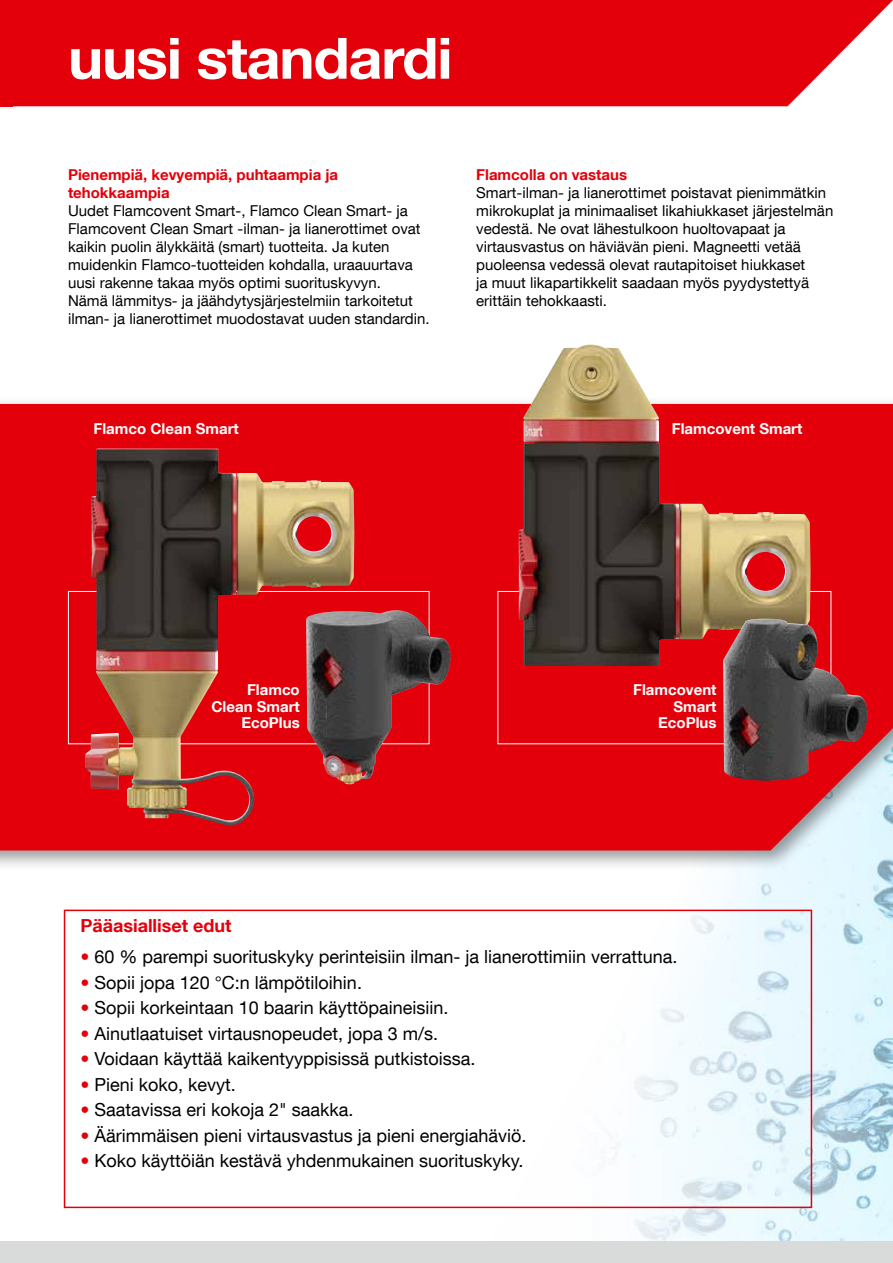
<style>
.page{position:relative;width:893px;height:1263px;background:#fff}
.page>*{position:absolute;margin:0;border:0;box-sizing:border-box;transform-origin:0 0}
.t1{font:700 57px "Helvetica Neue LT Com";letter-spacing:-.02em;color:#fff;scale:1.04 1}
.t2{font:18px "Helvetica Neue LT Com";color:#000}
.t3{font:700 18px "Helvetica Neue LT Com";color:#e3000b}
.t4{font:15px/18px "Helvetica Neue LT Com";color:#000}
.t5{font:700 15px/16.5px "Helvetica Neue LT Com";color:#fff;text-align:right}
.t6{font:700 15px/18px "Helvetica Neue LT Com";color:#e3000b}
.s1{color:#e3000b}
</style>
<div class="page">
<img style="left:389px;top:871px;width:504px;height:371px">
<div style="left:0;top:396px;width:893px;height:475px;background:#000;opacity:.4"></div>
<div style="left:0;top:404px;width:893px;height:446px;background:#e3000b"></div>
<img style="left:354px;top:610px;width:97px;height:174px">
<img style="left:85px;top:449px;width:269px;height:378px">
<img style="left:519px;top:344px;width:292px;height:322px">
<div style="left:64px;top:909px;width:748px;height:299px;border:2px solid #e3000b"></div>
<img style="left:723px;top:619px;width:145px;height:162px">
<div style="left:13px;top:0;width:880px;height:106px;background:#e3000b"></div>
<div style="left:0;top:1242px;width:893px;height:21px;background:#d9dada"></div>
<div style="left:0;top:0;width:13px;height:106px;background:#e3000b"></div>
<h1 class="t1" style="left:68px;top:22px;width:371px">uusi standardi</h1>
<p class="t6" style="left:68px;top:165px;width:272px">Pienempiä, kevyempiä, puhtaampia ja tehokkaampia</p>
<p class="t4" style="left:68px;top:201px;width:363px">Uudet Flamcovent Smart-, Flamco Clean Smart- ja Flamcovent Clean Smart -ilman- ja lianerottimet ovat kaikin puolin älykkäitä (smart) tuotteita. Ja kuten muidenkin Flamco-tuotteiden kohdalla, uraauurtava uusi rakenne takaa myös optimi suorituskyvyn.<br>Nämä lämmitys- ja jäähdytysjärjestelmiin tarkoitetut ilman- ja lianerottimet muodostavat uuden standardin.</p>
<p class="t6" style="left:476px;top:165px;width:152px">Flamcolla on vastaus</p>
<p class="t4" style="left:476px;top:183px;width:359px">Smart-ilman- ja lianerottimet poistavat pienimmätkin mikrokuplat ja minimaaliset likahiukkaset järjestelmän vedestä. Ne ovat lähestulkoon huoltovapaat ja virtausvastus on häviävän pieni. Magneetti vetää puoleensa vedessä olevat rautapitoiset hiukkaset<br>ja muut likapartikkelit saadaan myös pyydystettyä erittäin tehokkaasti.</p>
<p class="t5" style="left:94px;top:420px;width:147px">Flamco Clean Smart</p>
<p class="t5" style="left:672px;top:420px;width:132px">Flamcovent Smart</p>
<p class="t5" style="left:211px;top:681px;width:90px">Flamco<br>Clean Smart<br>EcoPlus</p>
<p class="t5" style="left:633px;top:681px;width:85px">Flamcovent<br>Smart<br>EcoPlus</p>
<p class="t3" style="left:80px;top:914px;width:153px">Pääasialliset edut</p>
<p class="t2" style="left:80px;top:945px;width:599px"><span class="s1">•</span> 60 % parempi suorituskyky perinteisiin ilman- ja lianerottimiin verrattuna.</p>
<p class="t2" style="left:80px;top:971px;width:283px"><span class="s1">•</span> Sopii jopa 120 °C:n lämpötiloihin.</p>
<p class="t2" style="left:80px;top:996px;width:370px"><span class="s1">•</span> Sopii korkeintaan 10 baarin käyttöpaineisiin.</p>
<p class="t2" style="left:80px;top:1022px;width:359px"><span class="s1">•</span> Ainutlaatuiset virtausnopeudet, jopa 3 m/s.</p>
<p class="t2" style="left:80px;top:1048px;width:397px"><span class="s1">•</span> Voidaan käyttää kaikentyyppisissä putkistoissa.</p>
<p class="t2" style="left:80px;top:1073px;width:157px"><span class="s1">•</span> Pieni koko, kevyt.</p>
<p class="t2" style="left:80px;top:1099px;width:275px"><span class="s1">•</span> Saatavissa eri kokoja 2" saakka.</p>
<p class="t2" style="left:80px;top:1124px;width:448px"><span class="s1">•</span> Äärimmäisen pieni virtausvastus ja pieni energiahäviö.</p>
<p class="t2" style="left:80px;top:1150px;width:445px"><span class="s1">•</span> Koko käyttöiän kestävä yhdenmukainen suorituskyky.</p>
</div>
